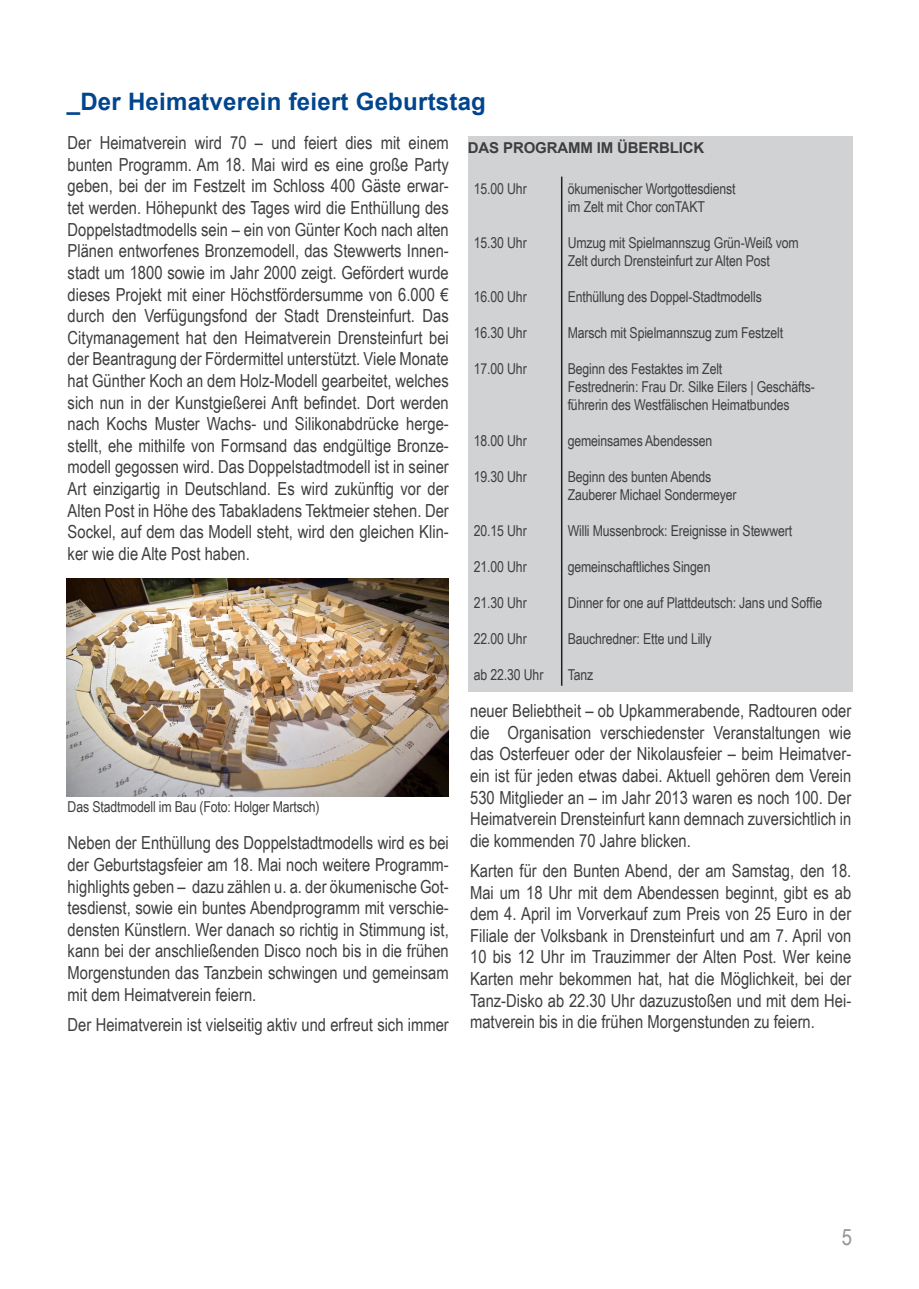
<style>
.page{position:relative;width:919px;height:1289px;background:#fff}
.page>*{position:absolute;margin:0;border:0;box-sizing:border-box;transform-origin:0 0}
.t1{font:700 24px "Arial";letter-spacing:.01em;color:#01458e}
.t2{font:22.5px "Arial Narrow";color:#939598}
.t3{font:18px/21.6px "Arial Narrow";color:#3e3e3f;text-align:justify}
.t4{font:15px/18px "Arial Narrow";letter-spacing:-.01em;color:#3e3e3f}
.t5{font:700 15px "Arial";letter-spacing:-.01em;color:#3e3e3f}
</style>
<div class="page">
<img style="left:67px;top:578px;width:382px;height:218px">
<div style="left:468px;top:136px;width:384px;height:555px;background:#d1d2d4"></div>
<hr style="left:561px;top:177px;width:1px;height:508px;background:#231f20">
<h1 class="t1" style="left:67px;top:86px;width:420px">_Der Heimatverein feiert Geburtstag</h1>
<p class="t3" style="left:68px;top:131px;width:383px">Der Heimatverein wird 70 – und feiert dies mit einem bunten Programm. Am 18. Mai wird es eine große Party geben, bei der im Festzelt im Schloss 400 Gäste erwar&shy;tet werden. Höhepunkt des Tages wird die Enthüllung des Doppelstadtmodells sein – ein von Günter Koch nach alten Plänen entworfenes Bronzemodell, das Stewwerts Innen&shy;stadt um 1800 sowie im Jahr 2000 zeigt. Gefördert wurde dieses Projekt mit einer Höchstfördersumme von 6.000 € durch den Verfügungsfond der Stadt Drensteinfurt. Das Citymanagement hat den Heimatverein Drensteinfurt bei der Beantragung der Fördermittel unterstützt. Viele Monate hat Günther Koch an dem Holz-Modell gearbeitet, welches sich nun in der Kunstgießerei Anft befindet. Dort werden nach Kochs Muster Wachs- und Silikonabdrücke herge&shy;stellt, ehe mithilfe von Formsand das endgültige Bronze&shy;modell gegossen wird. Das Doppelstadtmodell ist in seiner Art einzigartig in Deutschland. Es wird zukünftig vor der Alten Post in Höhe des Tabakladens Tektmeier stehen. Der Sockel, auf dem das Modell steht, wird den gleichen Klin&shy;ker wie die Alte Post haben.</p>
<p class="t4" style="left:68px;top:797px;width:253px">Das Stadtmodell im Bau (Foto: Holger Martsch)</p>
<p class="t3" style="left:68px;top:831px;width:382px">Neben der Enthüllung des Doppelstadtmodells wird es bei der Geburtstagsfeier am 18. Mai noch weitere Programm&shy;highlights geben – dazu zählen u. a. der ökumenische Got&shy;tesdienst, sowie ein buntes Abendprogramm mit verschie&shy;densten Künstlern. Wer danach so richtig in Stimmung ist, kann bei der anschließenden Disco noch bis in die frühen Morgenstunden das Tanzbein schwingen und gemeinsam mit dem Heimatverein feiern.</p>
<p class="t3" style="left:68px;top:1012px;width:383px">Der Heimatverein ist vielseitig aktiv und erfreut sich immer</p>
<p class="t5" style="left:468px;top:137px;width:57px">Das Progra</p>
<p class="t5" style="left:568px;top:137px;width:91px">mm im Überblick</p>
<p class="t4" style="left:474px;top:179px;width:54px">15.00 Uhr</p>
<p class="t4" style="left:567px;top:179px;width:169px">ökumenischer Wortgottesdienst im Zelt mit Chor conTAKT</p>
<p class="t4" style="left:567px;top:233px;width:232px">Umzug mit Spielmannszug Grün-Weiß vom<br>Zelt durch Drensteinfurt zur Alten Post</p>
<p class="t4" style="left:567px;top:287px;width:196px">Enthüllung des Doppel-Stadtmodells</p>
<p class="t4" style="left:567px;top:323px;width:217px">Marsch mit Spielmannszug zum Festzelt</p>
<p class="t4" style="left:567px;top:359px;width:249px">Beginn des Festaktes im Zelt<br>Festrednerin: Frau Dr. Silke Eilers | Geschäfts&shy;führerin des Westfälischen Heimatbundes</p>
<p class="t4" style="left:567px;top:431px;width:146px">gemeinsames Abendessen</p>
<p class="t4" style="left:567px;top:467px;width:171px">Beginn des bunten Abends<br>Zauberer Michael Sondermeyer</p>
<p class="t4" style="left:567px;top:521px;width:226px">Willi Mussenbrock: Ereignisse in Stewwert</p>
<p class="t4" style="left:567px;top:557px;width:144px">gemeinschaftliches Singen</p>
<p class="t4" style="left:567px;top:593px;width:256px">Dinner for one auf Plattdeutsch: Jans und Soffie</p>
<p class="t4" style="left:567px;top:629px;width:145px">Bauchredner: Ette und Lilly</p>
<p class="t4" style="left:567px;top:665px;width:27px">Tanz</p>
<p class="t4" style="left:474px;top:233px;width:54px">15.30 Uhr</p>
<p class="t4" style="left:474px;top:287px;width:54px">16.00 Uhr</p>
<p class="t4" style="left:474px;top:323px;width:54px">16.30 Uhr</p>
<p class="t4" style="left:474px;top:359px;width:54px">17.00 Uhr</p>
<p class="t4" style="left:474px;top:431px;width:54px">18.00 Uhr</p>
<p class="t4" style="left:474px;top:467px;width:54px">19.30 Uhr</p>
<p class="t4" style="left:474px;top:521px;width:54px">20.15 Uhr</p>
<p class="t4" style="left:474px;top:557px;width:54px">21.00 Uhr</p>
<p class="t4" style="left:474px;top:593px;width:54px">21.30 Uhr</p>
<p class="t4" style="left:474px;top:629px;width:54px">22.00 Uhr</p>
<p class="t4" style="left:474px;top:665px;width:71px">ab 22.30 Uhr</p>
<p class="t3" style="left:470px;top:699px;width:383px">neuer Beliebtheit – ob Upkammerabende, Radtouren oder die Organisation verschiedenster Veranstaltungen wie das Osterfeuer oder der Nikolausfeier – beim Heimatver&shy;ein ist für jeden etwas dabei. Aktuell gehören dem Verein 530 Mitglieder an – im Jahr 2013 waren es noch 100. Der Heimatverein Drensteinfurt kann demnach zuversichtlich in die kommenden 70 Jahre blicken.</p>
<p class="t3" style="left:470px;top:859px;width:383px">Karten für den Bunten Abend, der am Samstag, den 18.<br>Mai um 18 Uhr mit dem Abendessen beginnt, gibt es ab dem 4. April im Vorverkauf zum Preis von 25 Euro in der Filiale der Volksbank in Drensteinfurt und am 7. April von 10 bis 12 Uhr im Trauzimmer der Alten Post. Wer keine Karten mehr bekommen hat, hat die Möglichkeit, bei der Tanz-Disko ab 22.30 Uhr dazuzustoßen und mit dem Hei&shy;matverein bis in die frühen Morgenstunden zu feiern.</p>
<p class="t2" style="left:841px;top:1220px;width:12px">5</p>
</div>
